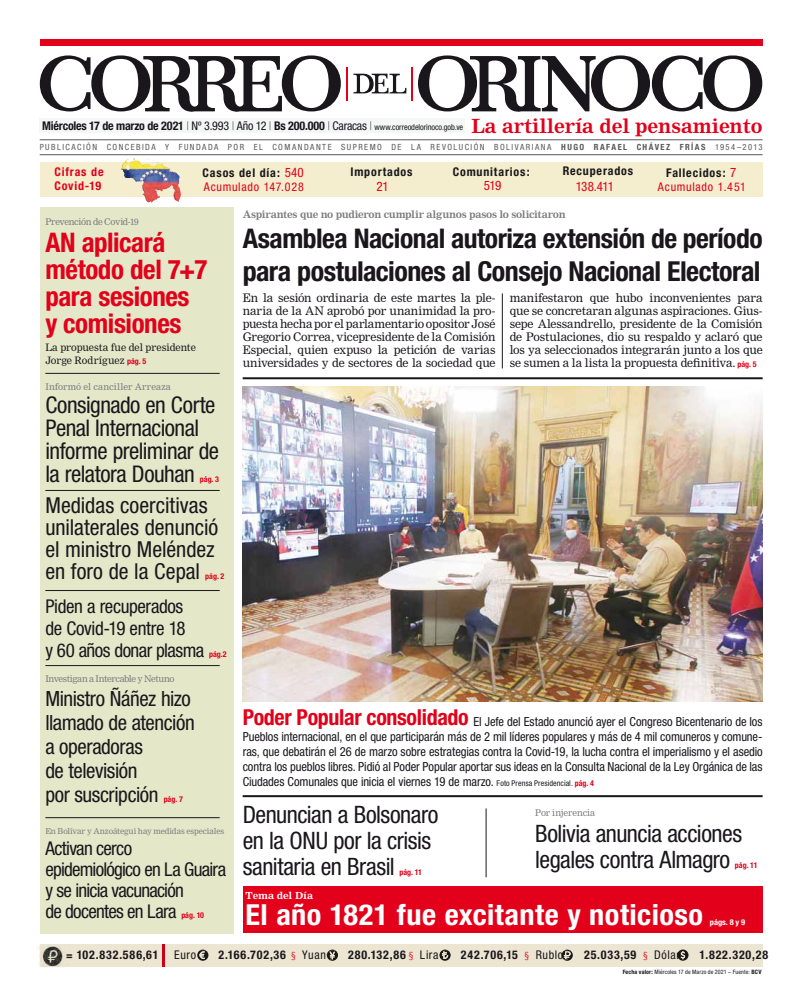
<style>
.page{position:relative;width:808px;height:1007px;background:#fff}
.page>*{position:absolute;margin:0;border:0;box-sizing:border-box;transform-origin:0 0}
.t1{font:700 condensed 29px "Helvetica Neue";letter-spacing:.015em;color:#fff;scale:1.05 1}
.t2{font:700 condensed 27.5px "Helvetica Neue";letter-spacing:-.02em;color:#1a171c}
.t3{font:700 condensed 27.1px "Helvetica Neue";letter-spacing:-.02em;color:#1a171c}
.t4{font:700 condensed 27px/27px "Helvetica Neue";letter-spacing:-.015em;color:#e2001a}
.t5{font:condensed 24px/26px "Helvetica Neue";letter-spacing:-.02em;color:#1a171c}
.t6{font:condensed 23px/23px "Helvetica Neue";letter-spacing:-.02em;color:#1a171c}
.t7{font:condensed 22px/22px "Helvetica Neue";letter-spacing:-.005em;color:#1a171c}
.t8{font:condensed 21px/24px "Helvetica Neue";letter-spacing:-.02em;color:#1a171c}
.t9{font:700 19.1px "Nimrod MT Std";letter-spacing:-.005em;color:#e2001a}
.t10{font:condensed 19px/21px "Helvetica Neue";letter-spacing:-.035em;color:#1a171c}
.t11{font:condensed 13px "Helvetica Neue";letter-spacing:-.04em;color:#e2001a}
.t12{font:condensed 12.5px/15px "Helvetica Neue";letter-spacing:-.01em;color:#1a171c;text-align:justify}
.t13{font:700 condensed 12px "Helvetica Neue";letter-spacing:.07em;color:#1a171c}
.t14{font:700 condensed 12px "Helvetica Neue";letter-spacing:-.02em;color:#1a171c}
.t15{font:condensed 12px/14.1px "Helvetica Neue";letter-spacing:.06em;color:#e2001a}
.t16{font:700 condensed 12px/14px "Helvetica Neue";letter-spacing:.07em;color:#e2001a}
.t17{font:condensed 12px "Helvetica Neue";color:#1a171c}
.t18{font:11.5px/13px "Nimrod MT Std";letter-spacing:-.015em;color:#1a171c;text-align:justify}
.t19{font:700 10px "Nimrod MT Std";letter-spacing:-.03em;color:#7b7c7e}
.t20{font:10px/13px "Nimrod MT Std";letter-spacing:-.005em;color:#1a171c}
.t21{font:700 9.6px "Nimrod MT Std";letter-spacing:-.015em;color:#fff;scale:1.05 1}
.t22{font:9px "Nimrod MT Std";letter-spacing:-.045em;color:#7b7c7e}
.t23{font:9px "Nimrod MT Std";letter-spacing:.015em;color:#7b7c7e}
.t24{font:9px "Nimrod MT Std";letter-spacing:-.025em;color:#7b7c7e}
.t25{font:condensed 8.5px "Helvetica Neue";letter-spacing:.17em;color:#58585a}
.t26{font:8px "Nimrod MT Std";letter-spacing:-.015em;color:#7b7c7e}
.t27{font:700 condensed 8px "Helvetica Neue";letter-spacing:-.005em;color:#e2001a}
.t28{font:700 condensed 8px "Helvetica Neue";color:#fff;scale:1.05 1}
.t29{font:condensed 6px "Helvetica Neue";letter-spacing:.02em;color:#1a171c}
.s1{font-weight:100}
.s2{font-weight:400}
.s3{font-weight:400;font-size:8.2px}
.s4{font-weight:700}
.s5{font-weight:700;color:#1a171c}
.s6{font-size:13px}
.s7{font-weight:400;font-size:13px;color:#e2001a}
.s8{font-family:"Helvetica Neue";font-weight:700;font-stretch:condensed;font-size:8px;color:#e2001a}
.s9{font-weight:700;font-size:22px;color:#e2001a}
.s10{font-size:8px}
.s11{font-weight:700;font-size:8px;color:#e2001a}
.s12{font-size:11px}
.s13{color:#e2001a}
.s14{font-weight:400;color:#1a1817}
</style>
<div class="page">
<div style="left:40px;top:119px;width:425px;height:14px;background:#f5f6f6"></div>
<div style="left:40px;top:40px;width:722px;height:6px;background:#e2001a"></div>
<svg style="left:418px;top:55px;width:344px;height:57px"></svg>
<svg style="left:40px;top:55px;width:301px;height:57px"></svg>
<svg style="left:353px;top:73px;width:53px;height:21px"></svg>
<hr style="left:347px;top:67px;width:1px;height:34px;background:#e2001a">
<hr style="left:411px;top:67px;width:2px;height:34px;background:#e2001a">
<hr style="left:40px;top:154px;width:723px;height:1px;background:#58585a">
<hr style="left:40px;top:139px;width:723px;height:1px;background:#58585a">
<div style="left:40px;top:944px;width:723px;height:23px;background:#ebe5d2"></div>
<hr style="left:163px;top:944px;width:2px;height:23px;background:#c90019">
<img style="left:39px;top:945px;width:24px;height:21px">
<svg style="left:197px;top:949px;width:11px;height:11px"></svg>
<svg style="left:327px;top:949px;width:11px;height:11px"></svg>
<svg style="left:439px;top:949px;width:12px;height:11px"></svg>
<svg style="left:562px;top:949px;width:11px;height:11px"></svg>
<svg style="left:677px;top:949px;width:11px;height:11px"></svg>
<div style="left:40px;top:162px;width:723px;height:34px;background:#f4eece"></div>
<img style="left:121px;top:158px;width:21px;height:24px">
<hr style="left:243px;top:377px;width:520px;height:2px;background:#1a171c">
<hr style="left:243px;top:795px;width:520px;height:2px;background:#1a171c">
<hr style="left:486px;top:808px;width:1px;height:69px;background:#1a171c">
<hr style="left:502px;top:293px;width:1px;height:75px;background:#1a171c">
<div style="left:243px;top:886px;width:520px;height:46px;background:#e2001a"></div>
<div style="left:40px;top:207px;width:194px;height:726px;background:#e4e8c9"></div>
<hr style="left:45px;top:373px;width:175px;height:1px;background:#1a171c">
<hr style="left:45px;top:490px;width:175px;height:1px;background:#1a171c">
<hr style="left:45px;top:590px;width:175px;height:1px;background:#1a171c">
<hr style="left:45px;top:665px;width:175px;height:1px;background:#1a171c">
<hr style="left:45px;top:817px;width:175px;height:1px;background:#1a171c">
<img style="left:243px;top:386px;width:520px;height:315px">
<p class="t14" style="left:42px;top:122px;width:422px">Miércoles 17 de marzo de 2021 <span class="s1">|</span> <span class="s2">Nº 3.993</span> <span class="s1">|</span> <span class="s2">Año 12</span> <span class="s1">|</span> Bs 200.000 <span class="s1">|</span> <span class="s2">Caracas</span> <span class="s1">|</span> <span class="s3">www.correodelorinoco.gob.ve</span></p>
<h3 class="t9" style="left:471px;top:115px;width:293px">La artillería del pensamiento</h3>
<p class="t25" style="left:40px;top:144px;width:724px">PUBLICACIÓN CONCEBIDA Y FUNDADA POR EL COMANDANTE SUPREMO DE LA REVOLUCIÓN BOLIVARIANA <span class="s4">HUGO RAFAEL CHÁVEZ FRÍAS</span> 1954–2013</p>
<p class="t13" style="left:563px;top:166px;width:72px">Recuperados</p>
<p class="t11" style="left:576px;top:181px;width:40px">138.411</p>
<p class="t16" style="left:54px;top:166px;width:51px">Cifras de<br>Covid-19</p>
<p class="t15" style="left:203px;top:167px;width:103px"><span class="s5">Casos del día:</span> <span class="s6">540<br></span>Acumulado 147.028</p>
<p class="t13" style="left:350px;top:167px;width:64px">Importados</p>
<p class="t13" style="left:453px;top:167px;width:78px">Comunitarios:</p>
<p class="t13" style="left:666px;top:168px;width:72px">Fallecidos: <span class="s7">7</span></p>
<p class="t11" style="left:376px;top:182px;width:14px">21</p>
<p class="t11" style="left:484px;top:181px;width:19px">519</p>
<p class="t15" style="left:658px;top:181px;width:90px">Acumulado 1.451</p>
<p class="t22" style="left:45px;top:218px;width:95px">Prevención de Covid-19</p>
<h3 class="t4" style="left:45px;top:232px;width:163px">AN aplicará método del 7+7 para sesiones y comisiones</h3>
<p class="t20" style="left:45px;top:342px;width:152px">La propuesta fue del presidente<br>Jorge Rodríguez <span class="s8">pág. 5</span></p>
<p class="t23" style="left:45px;top:382px;width:127px">Informó el canciller Arreaza</p>
<h3 class="t6" style="left:45px;top:395px;width:175px">Consignado en Corte<br>Penal Internacional informe preliminar de la relatora Douhan</h3>
<p class="t27" style="left:200px;top:476px;width:21px">pág. 3</p>
<h3 class="t7" style="left:45px;top:496px;width:175px">Medidas coercitivas unilaterales denunció el ministro Meléndez en foro de la Cepal</h3>
<p class="t27" style="left:205px;top:573px;width:21px">pág. 2</p>
<h3 class="t10" style="left:45px;top:597px;width:160px;line-height:22px">Piden a recuperados de Covid-19 entre 18<br>y 60 años donar plasma</h3>
<p class="t27" style="left:209px;top:651px;width:19px">pág.2</p>
<p class="t22" style="left:45px;top:674px;width:131px">Investigan a Intercable y Netuno</p>
<h3 class="t8" style="left:45px;top:688px;width:151px">Ministro Ñáñez hizo llamado de atención a operadoras<br>de televisión<br>por suscripción</h3>
<p class="t27" style="left:164px;top:796px;width:21px">pág. 7</p>
<p class="t26" style="left:45px;top:827px;width:180px">En Bolívar y Anzoátegui hay medidas especiales</p>
<h3 class="t10" style="left:45px;top:839px;width:182px">Activan cerco epidemiológico en La Guaira y se inicia vacunación<br>de docentes en Lara</h3>
<p class="t27" style="left:181px;top:912px;width:24px">pág. 10</p>
<p class="t19" style="left:243px;top:210px;width:324px">Aspirantes que no pudieron cumplir algunos pasos lo solicitaron</p>
<h3 class="t3" style="left:243px;top:229px;width:521px">Asamblea Nacional autoriza extensión de período</h3>
<h2 class="t2" style="left:243px;top:262px;width:519px">para postulaciones al Consejo Nacional Electoral</h2>
<p class="t18" style="left:243px;top:292px;width:254px">En la sesión ordinaria de este martes la ple&shy;naria de la AN aprobó por unanimidad la pro&shy;puesta hecha por el parlamentario opositor José Gregorio Correa, vicepresidente de la Comisión Especial, quien expuso la petición de varias universidades y de sectores de la sociedad que</p>
<p class="t18" style="left:510px;top:292px;width:254px">manifestaron que hubo inconvenientes para que se concretaran algunas aspiraciones. Gius&shy;sepe Alessandrello, presidente de la Comisión de Postulaciones, dio su respaldo y aclaró que los ya seleccionados integrarán junto a los que se sumen a la lista la propuesta definitiva. <span class="s8">pág. 5</span></p>
<p class="t12" style="left:243px;top:715px;width:522px"><span class="s9">Poder Popular consolidado</span> El Jefe del Estado anunció ayer el Congreso Bicentenario de los Pueblos internacional, en el que participarán más de 2 mil líderes populares y más de 4 mil comuneros y comune&shy;ras, que debatirán el 26 de marzo sobre estrategias contra la Covid-19, la lucha contra el imperialismo y el asedio contra los pueblos libres. Pidió al Poder Popular aportar sus ideas en la Consulta Nacional de la Ley Orgánica de las Ciudades Comunales que inicia el viernes 19 de marzo. <span class="s10">Foto Prensa Presidencial.</span> <span class="s11">pág. 4</span></p>
<h3 class="t5" style="left:243px;top:804px;width:197px">Denuncian a Bolsonaro en la ONU por la crisis sanitaria en Brasil</h3>
<p class="t27" style="left:399px;top:869px;width:24px">pág. 11</p>
<p class="t24" style="left:535px;top:808px;width:62px">Por injerencia</p>
<h3 class="t5" style="left:535px;top:823px;width:208px">Bolivia anuncia acciones legales contra Almagro</h3>
<p class="t27" style="left:735px;top:862px;width:24px">pág. 11</p>
<p class="t21" style="left:246px;top:890px;width:66px">Tema del Día</p>
<h1 class="t1" style="left:246px;top:904px;width:437px">El año 1821 fue excitante y noticioso</h1>
<p class="t28" style="left:710px;top:919px;width:35px">págs. 8 y 9</p>
<p class="t13" style="left:66px;top:950px;width:94px"><span class="s12">=</span> 102.832.586,61</p>
<p class="t17" style="left:174px;top:950px;width:23px">Euro</p>
<p class="t13" style="left:218px;top:950px;width:109px">2.166.702,36 <span class="s13">▪</span> <span class="s2">Yuan</span></p>
<p class="t13" style="left:348px;top:950px;width:92px">280.132,86 <span class="s13">▪</span> <span class="s2">Lira</span></p>
<p class="t13" style="left:461px;top:950px;width:104px">242.706,15 <span class="s13">▪</span> <span class="s2">Rublo</span></p>
<p class="t13" style="left:584px;top:950px;width:97px">25.033,59 <span class="s13">▪</span> <span class="s2">Dóla</span><span class="s14">r</span></p>
<p class="t13" style="left:700px;top:950px;width:70px">1.822.320,28</p>
<p class="t29" style="left:623px;top:969px;width:140px"><span class="s4">Fecha valor:</span> Miércoles 17 de Marzo de 2021 – Fuente: <span class="s4">BCV</span></p>
</div>
